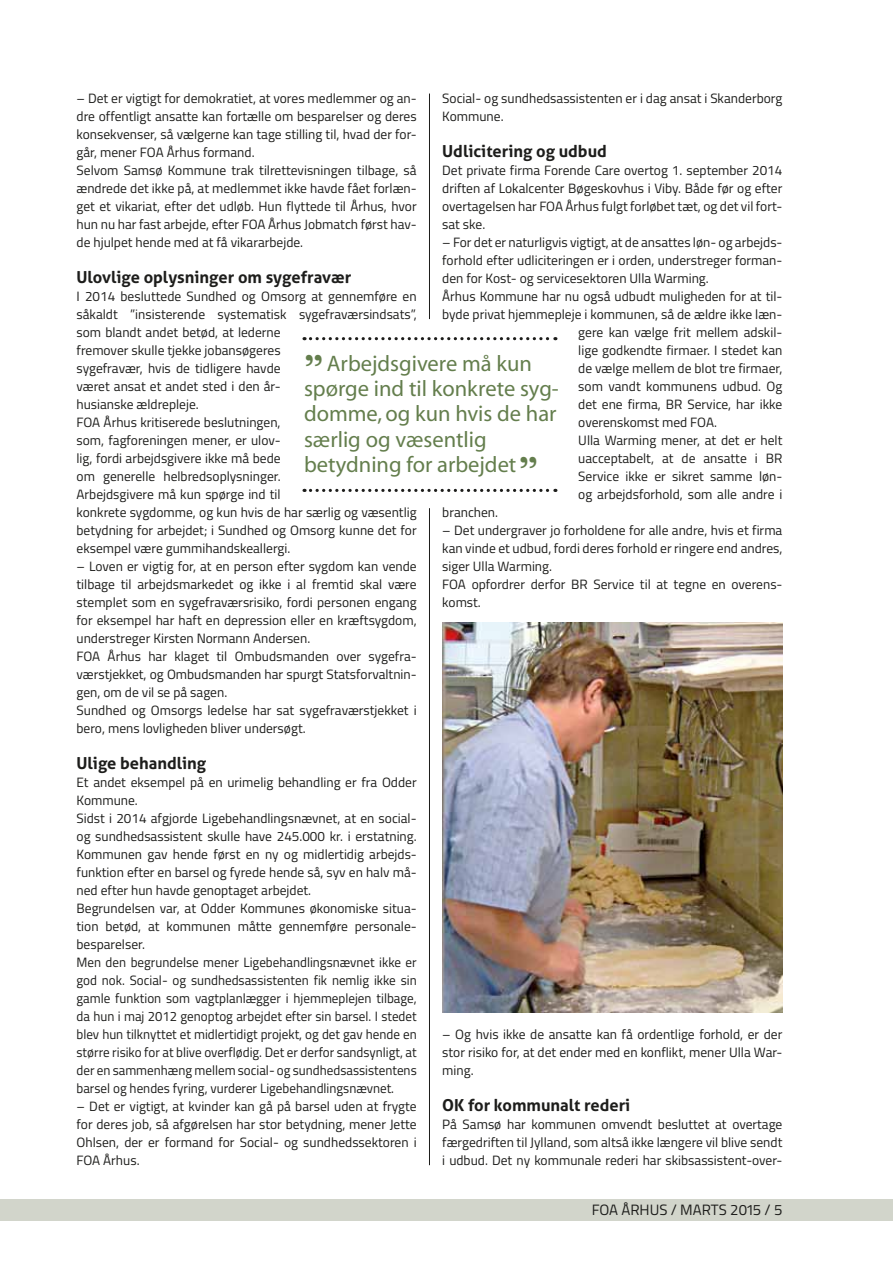
<style>
.page{position:relative;width:893px;height:1263px;background:#fff}
.page>*{position:absolute;margin:0;border:0;box-sizing:border-box;transform-origin:0 0}
.t1{font:22.5px/25.5px "Myriad";color:#647e4d}
.t2{font:700 16.5px "Aller";color:#1d1d1b}
.t3{font:15px "Titillium";color:#1d1d1b}
.t4{font:13.5px/18px "Titillium";color:#1d1d1b}
.s1{font-family:"Baskerville";font-weight:700;font-size:33px}
</style>
<div class="page">
<div style="left:0;top:1199px;width:893px;height:21px;background:#d2d5cb"></div>
<svg style="left:304px;top:337px;width:252px;height:3px"></svg>
<svg style="left:304px;top:489px;width:252px;height:3px"></svg>
<hr style="left:429px;top:94px;width:1px;height:225px;background:#1d1d1b">
<hr style="left:429px;top:508px;width:1px;height:657px;background:#1d1d1b">
<img style="left:442px;top:622px;width:340px;height:390px">
<p class="t4" style="left:77px;top:89px;width:342px">– Det er vigtigt for demokratiet, at vores medlemmer og an&shy;dre offentligt ansatte kan fortælle om besparelser og deres konsekvenser, så vælgerne kan tage stilling til, hvad der for&shy;går, mener FOA Århus formand.<br>Selvom Samsø Kommune trak tilrettevisningen tilbage, så ændrede det ikke på, at medlemmet ikke havde fået forlæn&shy;get et vikariat, efter det udløb. Hun flyttede til Århus, hvor hun nu har fast arbejde, efter FOA Århus Jobmatch først hav&shy;de hjulpet hende med at få vikararbejde.</p>
<p class="t2" style="left:77px;top:267px;width:276px">Ulovlige oplysninger om sygefravær</p>
<p class="t4" style="left:77px;top:287px;width:342px">I 2014 besluttede Sundhed og Omsorg at gennemføre en såkaldt ”insisterende systematisk sygefraværsindsats”, som blandt andet betød, at lederne<br>fremover skulle tjekke jobansøgeres<br>sygefravær, hvis de tidligere havde<br>været ansat et andet sted i den år-<br>husianske ældrepleje.<br>FOA Århus kritiserede beslutningen,<br>som, fagforeningen mener, er ulov-<br>lig, fordi arbejdsgivere ikke må bede<br>om generelle helbredsoplysninger.<br>Arbejdsgivere må kun spørge ind til<br>konkrete sygdomme, og kun hvis de har særlig og væsentlig betydning for arbejdet; i Sundhed og Omsorg kunne det for eksempel være gummihandskeallergi.</p>
<p class="t4" style="left:77px;top:557px;width:342px">– Loven er vigtig for, at en person efter sygdom kan vende tilbage til arbejdsmarkedet og ikke i al fremtid skal være stemplet som en sygefraværsrisiko, fordi personen engang for eksempel har haft en depression eller en kræftsygdom, understreger Kirsten Normann Andersen.<br>FOA Århus har klaget til Ombudsmanden over sygefra&shy;værstjekket, og Ombudsmanden har spurgt Statsforvaltnin&shy;gen, om de vil se på sagen.<br>Sundhed og Omsorgs ledelse har sat sygefraværstjekket i bero, mens lovligheden bliver undersøgt.</p>
<p class="t2" style="left:77px;top:753px;width:131px">Ulige behandling</p>
<p class="t4" style="left:77px;top:773px;width:342px">Et andet eksempel på en urimelig behandling er fra Odder Kommune.<br>Sidst i 2014 afgjorde Ligebehandlingsnævnet, at en social&shy;og sundhedsassistent skulle have 245.000 kr. i erstatning.<br>Kommunen gav hende først en ny og midlertidig arbejds&shy;funktion efter en barsel og fyrede hende så, syv en halv må&shy;ned efter hun havde genoptaget arbejdet.<br>Begrundelsen var, at Odder Kommunes økonomiske situa&shy;tion betød, at kommunen måtte gennemføre personale&shy;besparelser.<br>Men den begrundelse mener Ligebehandlingsnævnet ikke er god nok. Social- og sundhedsassistenten fik nemlig ikke sin gamle funktion som vagtplanlægger i hjemmeplejen tilbage, da hun i maj 2012 genoptog arbejdet efter sin barsel. I stedet blev hun tilknyttet et midlertidigt projekt, og det gav hende en større risiko for at blive overflødig. Det er derfor sandsynligt, at der en sammenhæng mellem social- og sundhedsassistentens barsel og hendes fyring, vurderer Ligebehandlingsnævnet.</p>
<p class="t4" style="left:77px;top:1097px;width:342px;text-align:justify">– Det er vigtigt, at kvinder kan gå på barsel uden at frygte for deres job, så afgørelsen har stor betydning, mener Jette Ohlsen, der er formand for Social- og sundhedssektoren i FOA Århus.</p>
<p class="t4" style="left:442px;top:89px;width:342px">Social- og sundhedsassistenten er i dag ansat i Skanderborg<br>Kommune.</p>
<p class="t2" style="left:442px;top:141px;width:166px">Udlicitering og udbud</p>
<p class="t4" style="left:442px;top:161px;width:342px;text-align:justify">Det private firma Forende Care overtog 1. september 2014 driften af Lokalcenter Bøgeskovhus i Viby. Både før og efter overtagelsen har FOA Århus fulgt forløbet tæt, og det vil fort&shy;sat ske.</p>
<p class="t4" style="left:442px;top:233px;width:340px">– For det er naturligvis vigtigt, at de ansattes løn- og arbejds-</p>
<p class="t4" style="left:442px;top:251px;width:342px">forhold efter udliciteringen er i orden, understreger forman-</p>
<p class="t4" style="left:442px;top:269px;width:268px">den for Kost- og servicesektoren Ulla Warming.</p>
<p class="t4" style="left:442px;top:287px;width:342px">Århus Kommune har nu også udbudt muligheden for at til-</p>
<p class="t4" style="left:442px;top:305px;width:342px">byde privat hjemmepleje i kommunen, så de ældre ikke læn-</p>
<p class="t4" style="left:578px;top:323px;width:206px">gere kan vælge frit mellem adskil-</p>
<p class="t4" style="left:578px;top:341px;width:206px">lige godkendte firmaer. I stedet kan</p>
<p class="t4" style="left:578px;top:359px;width:206px">de vælge mellem de blot tre firmaer,</p>
<p class="t4" style="left:578px;top:377px;width:206px">som vandt kommunens udbud. Og</p>
<p class="t4" style="left:578px;top:395px;width:206px">det ene firma, BR Service, har ikke</p>
<p class="t4" style="left:578px;top:413px;width:140px">overenskomst med FOA.</p>
<p class="t4" style="left:578px;top:431px;width:206px">Ulla Warming mener, at det er helt</p>
<p class="t4" style="left:578px;top:449px;width:206px">uacceptabelt, at de ansatte i BR</p>
<p class="t4" style="left:578px;top:467px;width:206px">Service ikke er sikret samme løn-</p>
<p class="t4" style="left:578px;top:485px;width:206px">og arbejdsforhold, som alle andre i</p>
<p class="t4" style="left:442px;top:503px;width:57px">branchen.</p>
<p class="t4" style="left:442px;top:521px;width:342px">– Det undergraver jo forholdene for alle andre, hvis et firma kan vinde et udbud, fordi deres forhold er ringere end andres, siger Ulla Warming.<br>FOA opfordrer derfor BR Service til at tegne en overens&shy;komst.</p>
<h1 class="t1" style="left:304px;top:351px;width:256px"><span class="s1">”</span>Arbejdsgivere må kun spørge ind til konkrete syg&shy;domme, og kun hvis de har særlig og væsentlig betydning for arbejdet<span class="s1">”</span></h1>
<p class="t4" style="left:442px;top:1025px;width:342px;text-align:justify">– Og hvis ikke de ansatte kan få ordentlige forhold, er der stor risiko for, at det ender med en konflikt, mener Ulla War&shy;ming.</p>
<p class="t2" style="left:442px;top:1095px;width:190px">OK for kommunalt rederi</p>
<p class="t4" style="left:442px;top:1115px;width:342px;text-align:justify">På Samsø har kommunen omvendt besluttet at overtage færgedriften til Jylland, som altså ikke længere vil blive sendt i udbud. Det ny kommunale rederi har skibsassistent-over-</p>
<p class="t3" style="left:592px;top:1199px;width:192px">FOA ÅRHUS / MARTS 2015 / 5</p>
</div>
